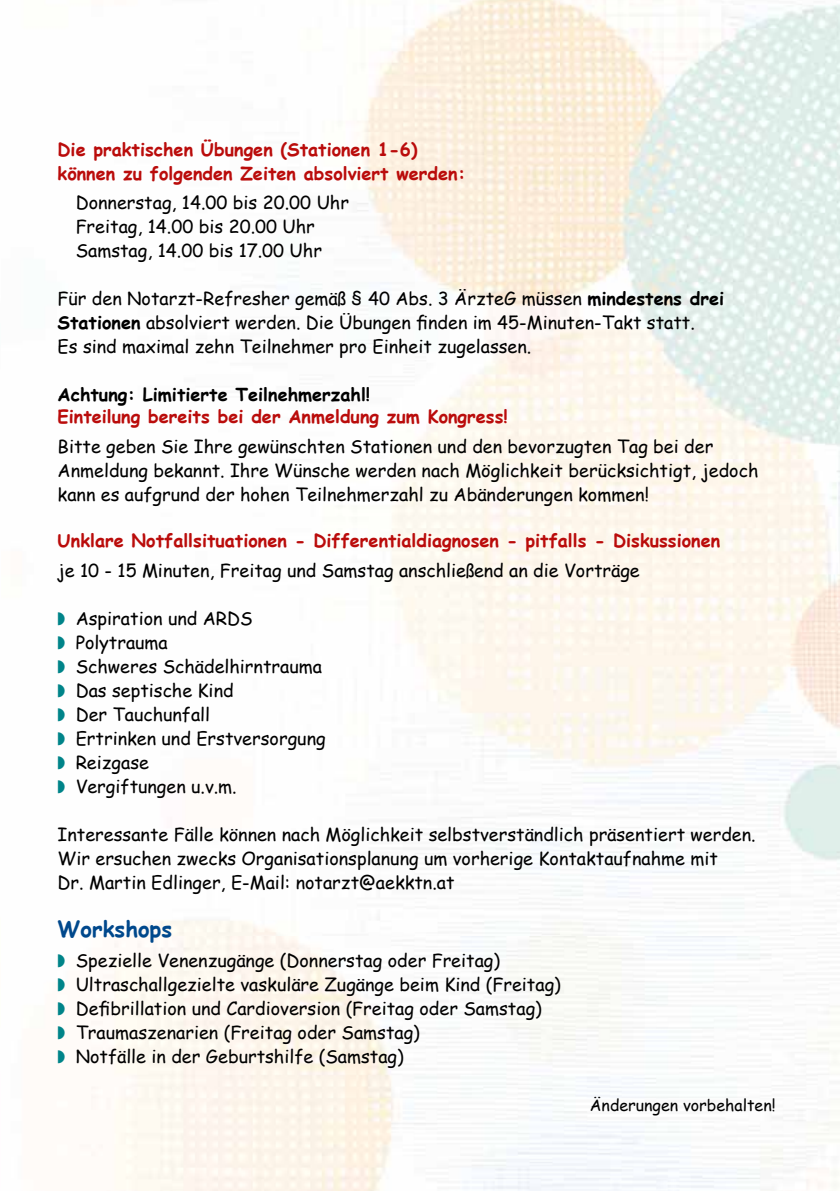
<style>
.page{position:relative;width:840px;height:1191px;background:#fff}
.page>*{position:absolute;margin:0;border:0;box-sizing:border-box;transform-origin:0 0}
.t1{font:700 22px "Comic Sans MS";color:#00488c}
.t2{font:18px/24px "Comic Sans MS";color:#000}
.t3{font:700 18px/24px "Comic Sans MS";color:#ba0c0b}
.t4{font:700 18px "Comic Sans MS";color:#000}
.t5{font:16px "Comic Sans MS";color:#000}
.s1{font-weight:700}
.s2{color:#008489}
</style>
<div class="page">
<img style="left:138px;top:0;width:421px;height:937px">
<img style="left:559px;top:0;width:280px;height:937px">
<p class="t3" style="left:58px;top:136px;width:409px">Die praktischen Übungen (Stationen 1-6) können zu folgenden Zeiten absolviert werden:</p>
<p class="t2" style="left:76px;top:190px;width:275px">Donnerstag, 14.00 bis 20.00 Uhr<br>Freitag, 14.00 bis 20.00 Uhr<br>Samstag, 14.00 bis 17.00 Uhr</p>
<p class="t2" style="left:58px;top:286px;width:667px">Für den Notarzt-Refresher gemäß § 40 Abs. 3 ÄrzteG müssen <span class="s1">mindestens drei<br>Stationen</span> absolviert werden. Die Übungen finden im 45-Minuten-Takt statt.<br>Es sind maximal zehn Teilnehmer pro Einheit zugelassen.</p>
<p class="t4" style="left:58px;top:381px;width:314px">Achtung: Limitierte Teilnehmerzahl!</p>
<p class="t3" style="left:58px;top:404px;width:451px">Einteilung bereits bei der Anmeldung zum Kongress!</p>
<p class="t2" style="left:58px;top:434px;width:702px">Bitte geben Sie Ihre gewünschten Stationen und den bevorzugten Tag bei der<br>Anmeldung bekannt. Ihre Wünsche werden nach Möglichkeit berücksichtigt, jedoch kann es aufgrund der hohen Teilnehmerzahl zu Abänderungen kommen!</p>
<p class="t3" style="left:58px;top:528px;width:663px">Unklare Notfallsituationen - Differentialdiagnosen - pitfalls - Diskussionen</p>
<p class="t2" style="left:58px;top:557px;width:583px">je 10 - 15 Minuten, Freitag und Samstag anschließend an die Vorträge</p>
<p class="t2" style="left:58px;top:605px;width:269px"><span class="s2">◗</span> Aspiration und ARDS<br><span class="s2">◗</span> Polytrauma<br><span class="s2">◗</span> Schweres Schädelhirntrauma <span class="s2">◗</span> Das septische Kind<br><span class="s2">◗</span> Der Tauchunfall<br><span class="s2">◗</span> Ertrinken und Erstversorgung <span class="s2">◗</span> Reizgase<br><span class="s2">◗</span> Vergiftungen u.v.m.</p>
<p class="t2" style="left:58px;top:821px;width:699px">Interessante Fälle können nach Möglichkeit selbstverständlich präsentiert werden.<br>Wir ersuchen zwecks Organisationsplanung um vorherige Kontaktaufnahme mit<br>Dr. Martin Edlinger, E-Mail: notarzt@aekktn.at</p>
<p class="t1" style="left:58px;top:912px;width:116px">Workshops</p>
<p class="t2" style="left:58px;top:947px;width:504px"><span class="s2">◗</span> Spezielle Venenzugänge (Donnerstag oder Freitag)<br><span class="s2">◗</span> Ultraschallgezielte vaskuläre Zugänge beim Kind (Freitag) <span class="s2">◗</span> Defibrillation und Cardioversion (Freitag oder Samstag)<br><span class="s2">◗</span> Traumaszenarien (Freitag oder Samstag)<br><span class="s2">◗</span> Notfälle in der Geburtshilfe (Samstag)</p>
<p class="t5" style="left:589px;top:1093px;width:187px">Änderungen vorbehalten!</p>
</div>
